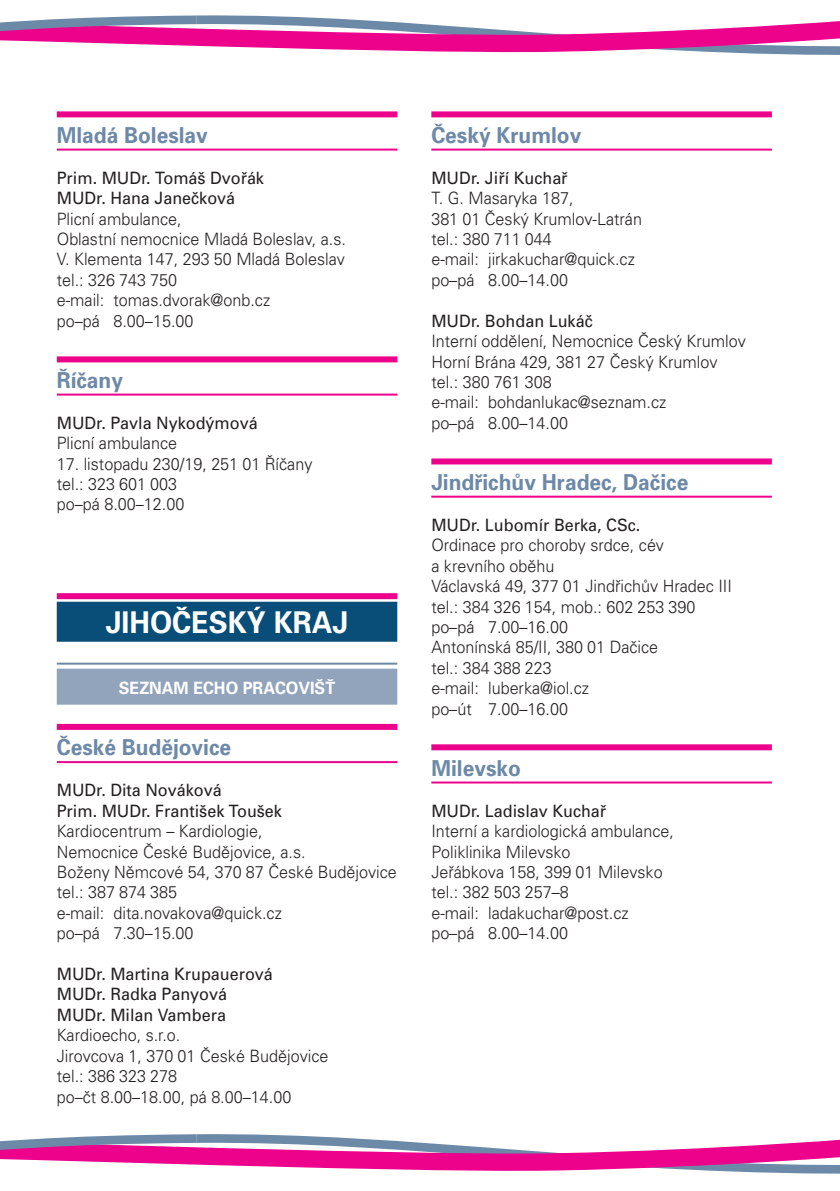
<style>
.page{position:relative;width:840px;height:1191px;background:#fff}
.page>*{position:absolute;margin:0;border:0;box-sizing:border-box;transform-origin:0 0}
.t1{font:700 30px "Univers CE";color:#fff;scale:.95 1}
.t2{font:700 22px "Univers CE";color:#6d89a8;scale:.95 1}
.t3{font:300 17px/20.4px "Univers CE";color:#231f20;scale:.95 1}
.t4{font:17px/20.4px "Univers CE";color:#231f20;scale:.95 1}
.t5{font:700 17px "Univers CE";color:#fff;scale:.95 1}
</style>
<div class="page">
<svg style="left:0;top:15px;width:839px;height:40px"></svg>
<svg style="left:0;top:1134px;width:839px;height:40px"></svg>
<div style="left:57px;top:111px;width:340px;height:6px;background:#ed028c"></div>
<hr style="left:57px;top:149px;width:340px;height:2px;background:#ed028c">
<div style="left:57px;top:356px;width:340px;height:6px;background:#ed028c"></div>
<hr style="left:57px;top:393px;width:340px;height:2px;background:#ed028c">
<div style="left:57px;top:593px;width:340px;height:6px;background:#ed028c"></div>
<div style="left:57px;top:602px;width:340px;height:40px;background:#084e78"></div>
<hr style="left:57px;top:662px;width:340px;height:2px;background:#6d89a8">
<div style="left:57px;top:668px;width:340px;height:36px;background:#92a4bc"></div>
<div style="left:57px;top:724px;width:340px;height:6px;background:#ed028c"></div>
<hr style="left:57px;top:761px;width:340px;height:2px;background:#ed028c">
<div style="left:431px;top:111px;width:340px;height:6px;background:#ed028c"></div>
<hr style="left:431px;top:149px;width:340px;height:2px;background:#ed028c">
<div style="left:431px;top:458px;width:340px;height:6px;background:#ed028c"></div>
<hr style="left:431px;top:495px;width:340px;height:2px;background:#ed028c">
<div style="left:431px;top:744px;width:340px;height:6px;background:#ed028c"></div>
<hr style="left:431px;top:781px;width:340px;height:2px;background:#ed028c">
<p class="t2" style="left:57px;top:123px;width:160px">Mladá Boleslav</p>
<p class="t4" style="left:57px;top:168px;width:219px">Prim. MUDr. Tomáš Dvořák<br>MUDr. Hana Janečková</p>
<p class="t3" style="left:57px;top:209px;width:306px">Plicní ambulance,<br>Oblastní nemocnice Mladá Boleslav, a.s.<br>V. Klementa 147, 293 50 Mladá Boleslav tel.: 326 743 750<br>e‑mail: tomas.dvorak@onb.cz<br>po–pá 8.00–15.00</p>
<p class="t2" style="left:57px;top:368px;width:71px">Říčany</p>
<p class="t4" style="left:57px;top:413px;width:213px">MUDr. Pavla Nykodýmová</p>
<p class="t3" style="left:57px;top:433px;width:128px">Plicní ambulance</p>
<p class="t3" style="left:57px;top:454px;width:270px">17. listopadu 230/19, 251 01 Říčany tel.: 323 601 003<br>po–pá 8.00–12.00</p>
<h1 class="t1" style="left:106px;top:605px;width:257px">JIHOČESKÝ KRAJ</h1>
<p class="t5" style="left:119px;top:678px;width:229px">SEZNAM ECHO PRACOVIŠŤ</p>
<p class="t2" style="left:57px;top:735px;width:185px">České Budějovice</p>
<p class="t4" style="left:57px;top:780px;width:238px">MUDr. Dita Nováková<br>Prim. MUDr. František Toušek</p>
<p class="t3" style="left:57px;top:821px;width:359px">Kardiocentrum – Kardiologie,<br>Nemocnice České Budějovice, a.s.<br>Boženy Němcové 54, 370 87 České Budějovice tel.: 387 874 385<br>e‑mail: dita.novakova@quick.cz<br>po–pá 7.30–15.00</p>
<p class="t4" style="left:57px;top:964px;width:229px">MUDr. Martina Krupauerová<br>MUDr. Radka Panyová<br>MUDr. Milan Vambera</p>
<p class="t3" style="left:57px;top:1025px;width:287px">Kardioecho, s.r.o.<br>Jirovcova 1, 370 01 České Budějovice tel.: 386 323 278<br>po–čt 8.00–18.00, pá 8.00–14.00</p>
<p class="t2" style="left:431px;top:123px;width:159px">Český Krumlov</p>
<p class="t4" style="left:431px;top:168px;width:145px">MUDr. Jiří Kuchař</p>
<p class="t3" style="left:431px;top:188px;width:223px">T. G. Masaryka 187,<br>381 01 Český Krumlov‑Latrán tel.: 380 711 044<br>e‑mail: jirkakuchar@quick.cz po–pá 8.00–14.00</p>
<p class="t4" style="left:431px;top:311px;width:171px">MUDr. Bohdan Lukáč</p>
<p class="t3" style="left:431px;top:331px;width:332px">Interní oddělení, Nemocnice Český Krumlov<br>Horní Brána 429, 381 27 Český Krumlov tel.: 380 761 308<br>e‑mail: bohdanlukac@seznam.cz<br>po–pá 8.00–14.00</p>
<p class="t2" style="left:431px;top:470px;width:272px">Jindřichův Hradec, Dačice</p>
<p class="t4" style="left:431px;top:515px;width:221px">MUDr. Lubomír Berka, CSc.</p>
<p class="t3" style="left:431px;top:535px;width:318px">Ordinace pro choroby srdce, cév<br>a krevního oběhu<br>Václavská 49, 377 01 Jindřichův Hradec III tel.: 384 326 154, mob.: 602 253 390 po–pá 7.00–16.00<br>Antonínská 85/II, 380 01 Dačice<br>tel.: 384 388 223<br>e‑mail: luberka@iol.cz<br>po–út 7.00–16.00</p>
<p class="t2" style="left:431px;top:755px;width:96px">Milevsko</p>
<p class="t4" style="left:431px;top:801px;width:185px">MUDr. Ladislav Kuchař</p>
<p class="t3" style="left:431px;top:821px;width:257px">Interní a kardiologická ambulance,<br>Poliklinika Milevsko<br>Jeřábkova 158, 399 01 Milevsko tel.: 382 503 257–8<br>e‑mail: ladakuchar@post.cz po–pá 8.00–14.00</p>
</div>
